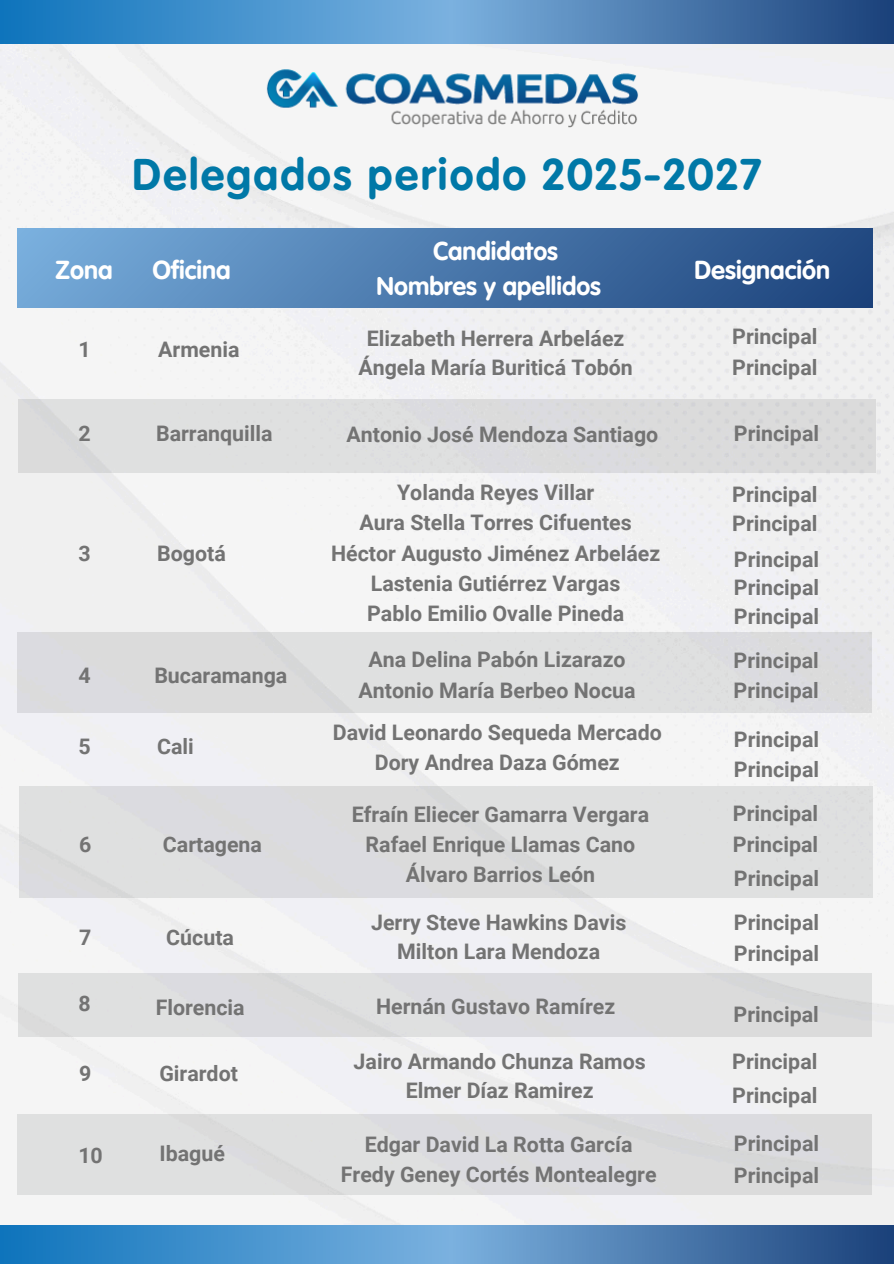
<style>
.page{position:relative;width:894px;height:1264px;background:#fff}
.page>*{position:absolute;margin:0;border:0;box-sizing:border-box;transform-origin:0 0}
.t1{font:700 43.35px "VAG Rounded Next";letter-spacing:.05em;color:#0078a7}
.t2{font:700 25.35px "VAG Rounded Next";color:#fff}
.t3{font:700 25.2px/35px "VAG Rounded Next";color:#fff;text-align:center}
.t4{font:700 21.3px "Roboto";color:#737373}
</style>
<div class="page">
<div style="left:0;top:44px;width:893px;height:1181px;background:#f0f0f5"></div>
<div style="left:17px;top:229px;width:854px;height:78px;background:linear-gradient(to right,#77acdb,#1e457d)"></div>
<div style="left:17px;top:631px;width:854px;height:81px;background:#dcdce0"></div>
<div style="left:19px;top:399px;width:856px;height:73px;background:#dbdbe0"></div>
<svg style="left:0;top:0;width:893px;height:44px;background:#4785bd"></svg>
<svg style="left:0;top:1225px;width:893px;height:38px;background:#4785bd"></svg>
<img style="left:228px;top:48px;width:439px;height:93px">
<div style="left:19px;top:786px;width:852px;height:111px;background:#dfe0e0"></div>
<div style="left:19px;top:972px;width:852px;height:64px;background:#dbdbe0"></div>
<div style="left:17px;top:1114px;width:854px;height:81px;background:#dbdbe0"></div>
<h2 class="t1" style="left:132px;top:145px;width:630px">Delegados periodo 2025-2027</h2>
<p class="t2" style="left:56px;top:252px;width:59px">Zona</p>
<p class="t2" style="left:152px;top:252px;width:80px">Oficina</p>
<h2 class="t4" style="left:78px;top:337px;width:14px">1</h2>
<p class="t4" style="left:158px;top:337px;width:83px">Armenia</p>
<h1 class="t3" style="left:376px;top:234px;width:226px">Candidatos<br>Nombres y apellidos</h1>
<h2 class="t2" style="left:694px;top:252px;width:137px">Designación</h2>
<h2 class="t4" style="left:732px;top:324px;width:87px">Principal</h2>
<p class="t4" style="left:367px;top:326px;width:259px">Elizabeth Herrera Arbeláez</p>
<p class="t4" style="left:358px;top:355px;width:276px">Ángela María Buriticá Tobón</p>
<p class="t4" style="left:732px;top:355px;width:87px">Principal</p>
<p class="t4" style="left:78px;top:421px;width:14px">2</p>
<p class="t4" style="left:156px;top:421px;width:118px">Barranquilla</p>
<p class="t4" style="left:346px;top:422px;width:313px">Antonio José Mendoza Santiago</p>
<p class="t4" style="left:733px;top:421px;width:87px">Principal</p>
<p class="t4" style="left:78px;top:541px;width:14px">3</p>
<p class="t4" style="left:157px;top:541px;width:70px">Bogotá</p>
<p class="t4" style="left:78px;top:663px;width:14px">4</p>
<p class="t4" style="left:154px;top:663px;width:134px">Bucaramanga</p>
<p class="t4" style="left:78px;top:734px;width:14px">5</p>
<p class="t4" style="left:157px;top:734px;width:38px">Cali</p>
<p class="t4" style="left:79px;top:832px;width:14px">6</p>
<p class="t4" style="left:163px;top:832px;width:101px">Cartagena</p>
<p class="t4" style="left:79px;top:924px;width:14px">7</p>
<p class="t4" style="left:166px;top:924px;width:69px">Cúcuta</p>
<p class="t4" style="left:397px;top:480px;width:199px">Yolanda Reyes Villar</p>
<p class="t4" style="left:359px;top:510px;width:274px">Aura Stella Torres Cifuentes</p>
<p class="t4" style="left:331px;top:541px;width:330px">Héctor Augusto Jiménez Arbeláez</p>
<p class="t4" style="left:371px;top:571px;width:251px">Lastenia Gutiérrez Vargas</p>
<p class="t4" style="left:367px;top:601px;width:258px">Pablo Emilio Ovalle Pineda</p>
<p class="t4" style="left:368px;top:647px;width:258px">Ana Delina Pabón Lizarazo</p>
<p class="t4" style="left:358px;top:678px;width:278px">Antonio María Berbeo Nocua</p>
<p class="t4" style="left:333px;top:720px;width:330px">David Leonardo Sequeda Mercado</p>
<p class="t4" style="left:375px;top:750px;width:246px">Dory Andrea Daza Gómez</p>
<p class="t4" style="left:351px;top:802px;width:299px">Efraín Eliecer Gamarra Vergara</p>
<p class="t4" style="left:365px;top:832px;width:271px">Rafael Enrique Llamas Cano</p>
<p class="t4" style="left:405px;top:862px;width:191px">Álvaro Barrios León</p>
<p class="t4" style="left:732px;top:482px;width:87px">Principal</p>
<p class="t4" style="left:732px;top:511px;width:87px">Principal</p>
<p class="t4" style="left:733px;top:547px;width:87px">Principal</p>
<p class="t4" style="left:733px;top:575px;width:87px">Principal</p>
<p class="t4" style="left:733px;top:604px;width:87px">Principal</p>
<p class="t4" style="left:733px;top:648px;width:87px">Principal</p>
<p class="t4" style="left:733px;top:678px;width:87px">Principal</p>
<p class="t4" style="left:733px;top:727px;width:87px">Principal</p>
<p class="t4" style="left:733px;top:756px;width:87px">Principal</p>
<p class="t4" style="left:732px;top:801px;width:87px">Principal</p>
<p class="t4" style="left:732px;top:832px;width:87px">Principal</p>
<p class="t4" style="left:733px;top:866px;width:87px">Principal</p>
<p class="t4" style="left:733px;top:910px;width:87px">Principal</p>
<p class="t4" style="left:371px;top:910px;width:257px">Jerry Steve Hawkins Davis</p>
<p class="t4" style="left:397px;top:939px;width:204px">Milton Lara Mendoza</p>
<p class="t4" style="left:733px;top:941px;width:87px">Principal</p>
<p class="t4" style="left:78px;top:991px;width:14px">8</p>
<p class="t4" style="left:156px;top:995px;width:90px">Florencia</p>
<p class="t4" style="left:376px;top:994px;width:241px">Hernán Gustavo Ramírez</p>
<p class="t4" style="left:733px;top:1002px;width:87px">Principal</p>
<p class="t4" style="left:79px;top:1061px;width:14px">9</p>
<p class="t4" style="left:353px;top:1049px;width:293px">Jairo Armando Chunza Ramos</p>
<p class="t4" style="left:405px;top:1078px;width:189px">Elmer Díaz Ramirez</p>
<p class="t4" style="left:732px;top:1083px;width:87px">Principal</p>
<p class="t4" style="left:732px;top:1049px;width:87px">Principal</p>
<p class="t4" style="left:159px;top:1061px;width:80px">Girardot</p>
<p class="t4" style="left:78px;top:1143px;width:26px">10</p>
<p class="t4" style="left:159px;top:1141px;width:67px">Ibagué</p>
<p class="t4" style="left:365px;top:1132px;width:269px">Edgar David La Rotta García</p>
<p class="t4" style="left:341px;top:1162px;width:317px">Fredy Geney Cortés Montealegre</p>
<p class="t4" style="left:733px;top:1130px;width:87px">Principal</p>
<p class="t4" style="left:733px;top:1163px;width:87px">Principal</p>
</div>
